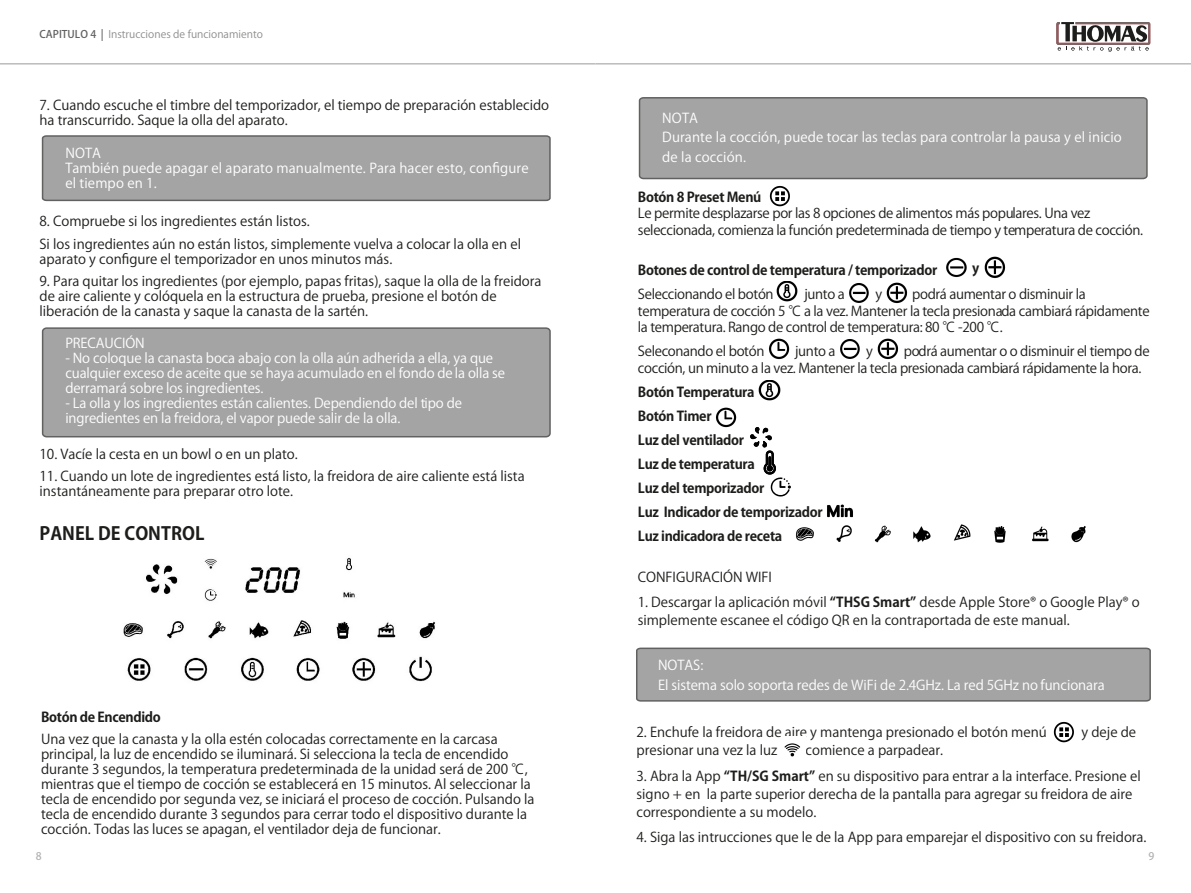
<style>
.page{position:relative;width:1191px;height:893px;background:#fff}
.page>*{position:absolute;margin:0;border:0;box-sizing:border-box;transform-origin:0 0}
.t1{font:700 18px "Koz Go Pro";color:#1d1d1b}
.t2{font:13.5px/15px "Koz Go Pro";color:#1d1d1b}
.t3{font:13.5px/16.5px "Koz Go Pro";letter-spacing:-.025em;color:#1d1d1b}
.t4{font:13.5px/15px "Koz Go Pr 6 N";letter-spacing:-.01em;color:#fff}
.t5{font:700 13.5px/24px "Koz Go Pro";letter-spacing:-.025em;color:#1d1d1b}
.t6{font:13.5px/15px "Koz Go Pr 6 N";letter-spacing:.01em;color:#fff}
.t7{font:10.5px "Koz Go Pr 6 N";color:#8e8e8d}
.t8{font:500 10.5px "Koz Go Pro";color:#b2b2b2}
.s1{font-weight:500;color:#616160}
.s2{font-weight:700}
</style>
<div class="page">
<hr style="left:0;top:63px;width:595px;height:2px;background:#bbb">
<hr style="left:595px;top:63px;width:596px;height:2px;background:#bbb">
<div style="left:41px;top:327px;width:510px;height:111px;background:#a4a4a4"></div>
<svg style="left:41px;top:135px;width:510px;height:67px;background:#a2a2a2"></svg>
<svg style="left:638px;top:97px;width:510px;height:83px;background:#a3a3a3"></svg>
<img style="left:769px;top:186px;width:21px;height:20px">
<img style="left:946px;top:257px;width:21px;height:20px">
<img style="left:849px;top:283px;width:20px;height:20px">
<img style="left:984px;top:257px;width:22px;height:21px">
<img style="left:886px;top:283px;width:21px;height:21px">
<img style="left:840px;top:339px;width:20px;height:20px">
<img style="left:877px;top:338px;width:21px;height:22px">
<img style="left:776px;top:281px;width:22px;height:21px">
<img style="left:759px;top:380px;width:21px;height:21px">
<img style="left:769px;top:339px;width:20px;height:20px">
<img style="left:716px;top:407px;width:21px;height:20px">
<svg style="left:750px;top:428px;width:41px;height:69px"></svg>
<img style="left:827px;top:504px;width:26px;height:14px">
<img style="left:796px;top:524px;width:290px;height:18px">
<svg style="left:636px;top:647px;width:515px;height:55px;background:#a1a1a1"></svg>
<img style="left:1053px;top:722px;width:21px;height:20px">
<img style="left:784px;top:743px;width:17px;height:14px">
<img style="left:123px;top:558px;width:312px;height:124px">
<svg style="left:1056px;top:22px;width:94px;height:30px"></svg>
<p class="t7" style="left:40px;top:28px;width:225px"><span class="s1">CAPITULO 4 |</span> Instrucciones de funcionamiento</p>
<p class="t2" style="left:40px;top:98px;width:511px">7. Cuando escuche el timbre del temporizador, el tiempo de preparación establecido ha transcurrido. Saque la olla del aparato.</p>
<p class="t6" style="left:65px;top:146px;width:465px">NOTA<br>También puede apagar el aparato manualmente. Para hacer esto, configure el tiempo en 1.</p>
<p class="t2" style="left:40px;top:210px;width:483px;line-height:22.5px">8. Compruebe si los ingredientes están listos.<br>Si los ingredientes aún no están listos, simplemente vuelva a colocar la olla en el</p>
<p class="t2" style="left:40px;top:252px;width:354px">aparato y configure el temporizador en unos minutos más.</p>
<p class="t2" style="left:40px;top:274px;width:503px">9. Para quitar los ingredientes (por ejemplo, papas fritas), saque la olla de la freidora de aire caliente y colóquela en la estructura de prueba, presione el botón de liberación de la canasta y saque la canasta de la sartén.</p>
<p class="t4" style="left:65px;top:336px;width:81px">PRECAUCIÓN</p>
<p class="t4" style="left:65px;top:351px;width:441px">- No coloque la canasta boca abajo con la olla aún adherida a ella, ya que cualquier exceso de aceite que se haya acumulado en el fondo de la olla se derramará sobre los ingredientes.</p>
<p class="t4" style="left:65px;top:396px;width:398px">- La olla y los ingredientes están calientes. Dependiendo del tipo de ingredientes en la freidora, el vapor puede salir de la olla.</p>
<p class="t2" style="left:40px;top:446px;width:260px">10. Vacíe la cesta en un bowl o en un plato.</p>
<p class="t2" style="left:40px;top:469px;width:486px">11. Cuando un lote de ingredientes está listo, la freidora de aire caliente está lista instantáneamente para preparar otro lote.</p>
<h1 class="t1" style="left:40px;top:522px;width:166px">PANEL DE CONTROL</h1>
<p class="t5" style="left:41px;top:705px;width:121px">Botón de Encendido</p>
<p class="t2" style="left:41px;top:732px;width:495px">Una vez que la canasta y la olla estén colocadas correctamente en la carcasa principal, la luz de encendido se iluminará. Si selecciona la tecla de encendido durante 3 segundos, la temperatura predeterminada de la unidad será de 200 ℃, mientras que el tiempo de cocción se establecerá en 15 minutos. Al seleccionar la tecla de encendido por segunda vez, se iniciará el proceso de cocción. Pulsando la tecla de encendido durante 3 segundos para cerrar todo el dispositivo durante la cocción. Todas las luces se apagan, el ventilador deja de funcionar.</p>
<p class="t6" style="left:662px;top:108px;width:461px;line-height:19.5px">NOTA<br>Durante la cocción, puede tocar las teclas para controlar la pausa y el inicio de la cocción.</p>
<p class="t5" style="left:638px;top:186px;width:125px">Botón 8 Preset Menú</p>
<p class="t3" style="left:638px;top:205px;width:506px">Le permite desplazarse por las 8 opciones de alimentos más populares. Una vez seleccionada, comienza la función predeterminada de tiempo y temperatura de cocción.</p>
<p class="t5" style="left:638px;top:259px;width:301px">Botones de control de temperatura / temporizador</p>
<p class="t3" style="left:638px;top:286px;width:137px">Seleccionando el botón</p>
<p class="t2" style="left:804px;top:287px;width:42px">junto a</p>
<p class="t2" style="left:875px;top:287px;width:8px">y</p>
<p class="t5" style="left:972px;top:257px;width:9px">y</p>
<p class="t3" style="left:638px;top:286px;width:513px;text-indent:274px">podrá aumentar o disminuir la temperatura de cocción 5 ℃ a la vez. Mantener la tecla presionada cambiará rápidamente la temperatura. Rango de control de temperatura: 80 ℃ -200 ℃.</p>
<p class="t3" style="left:638px;top:343px;width:128px">Seleconando el botón</p>
<p class="t2" style="left:795px;top:344px;width:42px">junto a</p>
<p class="t2" style="left:866px;top:344px;width:8px">y</p>
<p class="t3" style="left:638px;top:343px;width:513px;text-indent:266px">podrá aumentar o o disminuir el tiempo de cocción, un minuto a la vez. Mantener la tecla presionada cambiará rápidamente la hora.</p>
<p class="t5" style="left:638px;top:381px;width:186px">Botón Temperatura<br>Botón Timer<br>Luz del ventilador<br>Luz de temperatura<br>Luz del temporizador<br>Luz Indicador de temporizador<br>Luz indicadora de receta</p>
<p class="t2" style="left:637px;top:570px;width:136px">CONFIGURACIÓN WIFI</p>
<p class="t2" style="left:637px;top:594px;width:504px;line-height:18px">1. Descargar la aplicación móvil <span class="s2">“THSG Smart”</span> desde Apple Store® o Google Play® o simplemente escanee el código QR en la contraportada de este manual.</p>
<p class="t4" style="left:658px;top:656px;width:448px;line-height:19.5px">NOTAS:<br>El sistema solo soporta redes de WiFi de 2.4GHz. La red 5GHz no funcionara</p>
<p class="t2" style="left:636px;top:725px;width:412px">2. Enchufe la freidora de aire y mantenga presionado el botón menú</p>
<p class="t2" style="left:1081px;top:725px;width:56px">y deje de</p>
<p class="t2" style="left:636px;top:743px;width:142px">presionar una vez la luz</p>
<p class="t2" style="left:805px;top:743px;width:139px">comience a parpadear.</p>
<p class="t2" style="left:636px;top:767px;width:506px;line-height:18px">3. Abra la App <span class="s2">“TH/SG Smart”</span> en su dispositivo para entrar a la interface. Presione el signo + en la parte superior derecha de la pantalla para agregar su freidora de aire correspondiente a su modelo.</p>
<p class="t2" style="left:636px;top:830px;width:511px">4. Siga las intrucciones que le de la App para emparejar el dispositivo con su freidora.</p>
<p class="t8" style="left:36px;top:849px;width:7px">8</p>
<p class="t8" style="left:1148px;top:849px;width:7px">9</p>
</div>
